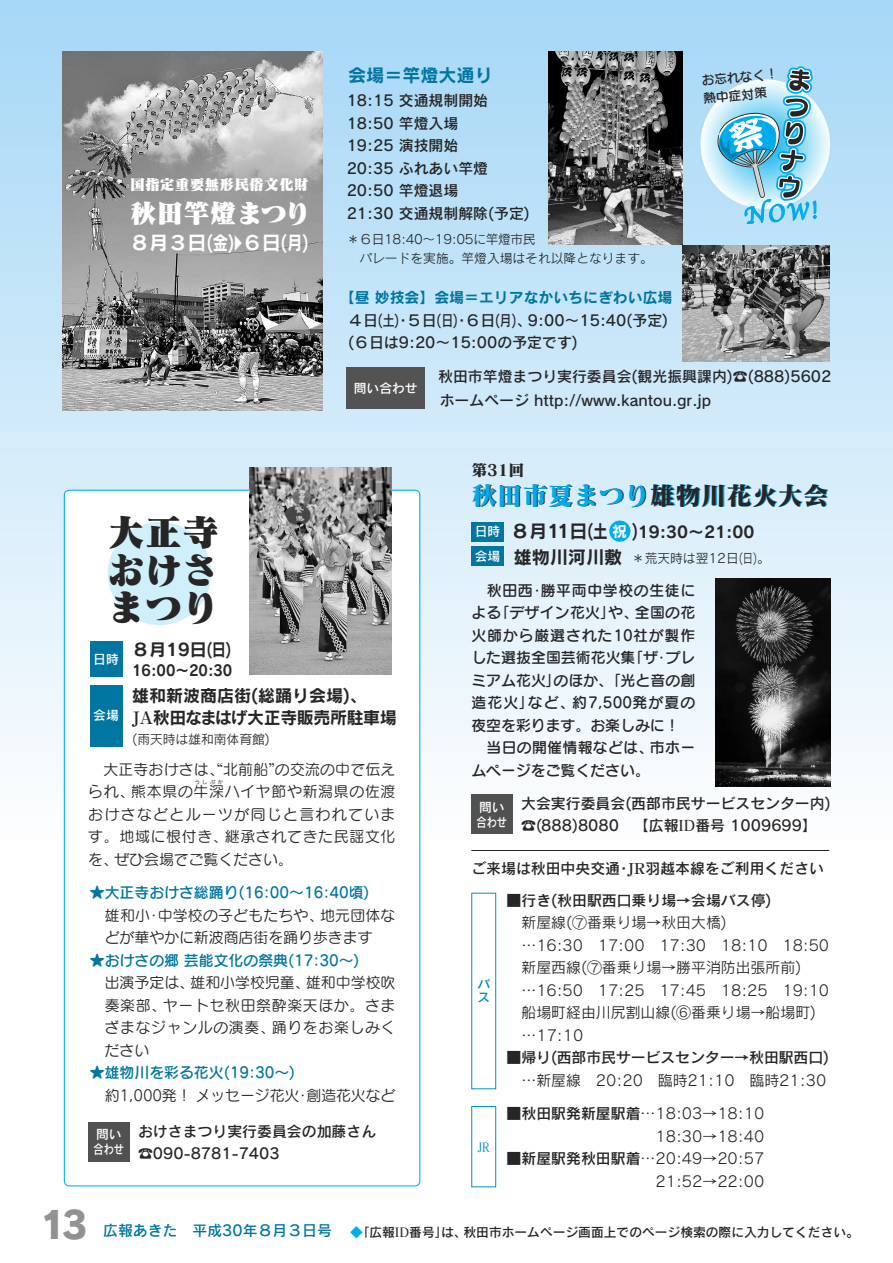
<style>
.page{position:relative;width:893px;height:1263px;background:#fff}
.page>*{position:absolute;margin:0;border:0;box-sizing:border-box;transform-origin:0 0}
.t1{font:37.2px/37.5px "Matisse Pro N UB";color:#272526;text-align:justify}
.t2{font:37.2px "Rodin Pro N EB";color:#939293}
.t3{font:26.55px "Matisse Pro N UB";color:#fff}
.t4{font:25.5px "Matisse Pro N EB";color:#00acec}
.t5{font:19.2px "Rodin Pro N B";color:#fff}
.t6{font:18px "Rodin Pro N B";color:#272526}
.t7{font:18px "Rodin Pro N B";color:#0076a0}
.t8{font:18px "Rodin Pro N B";color:#272526;scale:.8 1}
.t9{font:16.95px/22.5px "Rodin Pro N B";letter-spacing:-.025em;color:#272526}
.t10{font:16.95px "Rodin Pro N B";color:#272526}
.t11{font:15.9px "Rodin Pro N B";color:#272526}
.t12{font:15.9px "Matisse Pro N EB";color:#272526}
.t13{font:14.85px/22.5px "Rodin Pro N DB";color:#272526}
.t14{font:14.85px/22.5px "Rodin Pro N M";color:#272526;text-align:right}
.t15{font:14.85px/22.5px "Seurat Pro N M";letter-spacing:.045em;color:#272526}
.t16{font:14.85px/22.5px "Seurat Pro N M";letter-spacing:.015em;color:#272526}
.t17{font:14.85px "Seurat Pro N DB";color:#0076a0}
.t18{font:14.85px "Seurat Pro N DB";letter-spacing:.02em;color:#272526}
.t19{font:14.85px/22.5px "Seurat Pro N DB";color:#272526;text-align:right}
.t20{font:14.85px "Seurat Pro N M";letter-spacing:-.005em;color:#272526}
.t21{font:14.85px "Rodin Pro N B";color:#0076a0}
.t22{font:14.85px "Seurat Pro N M";letter-spacing:.09em;color:#272526}
.t23{font:14.85px/22.5px "Seurat Pro N DB";letter-spacing:.04em;color:#272526;text-align:right}
.t24{font:14.85px "Rodin Pro N DB";color:#0076a0}
.t25{font:14.85px "Seurat Pro N DB";letter-spacing:.06em;color:#272526}
.t26{font:14.85px "Matisse Pro N UB";color:#fff}
.t27{font:14.85px "Rodin Pro N B";color:#272526;scale:.92 1}
.t28{font:14.85px "Seurat Pro N DB";letter-spacing:.075em;color:#272526}
.t29{font:14.85px "Rodin Pro N B";color:#fff}
.t30{font:12.75px "Rodin Pro N M";color:#272526}
.t31{font:12.75px "Rodin Pro N DB";color:#272526}
.t32{font:12.75px/15px "Rodin Pro N DB";color:#fff}
.t33{font:12.75px "Rodin Pro N M";letter-spacing:-.03em;color:#272526}
.t34{font:12.75px/18px "Seurat Pro N DB";color:#272526}
.t35{font:12.75px/12.8px "Rodin Pro N DB";color:#0091c6}
.t36{font:12.75px "Matisse Pro N DB";color:#0091c6;scale:.8 1}
.s1{font-family:"Rodin Pro N M"}
.s2{color:#272526}
.s3{font-family:"Ryumin Pr 6 N";font-weight:700}
.s4{font-family:"Matisse Pro N DB"}
.s5{font-family:"Rodin Pro N DB"}
.s6{color:#00acec}
</style>
<div class="page">
<div style="left:0;top:0;width:893px;height:839px;background:linear-gradient(to bottom,#a4d6f5,#fdfdfe)"></div>
<div style="left:471px;top:794px;width:41px;height:40px;background:#525152"></div>
<div style="left:471px;top:893px;width:25px;height:196px;border:1px solid #0091c6"></div>
<div style="left:471px;top:1106px;width:25px;height:81px;border:1px solid #0091c6"></div>
<div style="left:471px;top:522px;width:33px;height:19px;background:#0076a0"></div>
<div style="left:471px;top:546px;width:33px;height:20px;background:#0076a0"></div>
<div style="left:609px;top:521px;width:21px;height:21px;background:#00acec;border-radius:50%"></div>
<hr style="left:471px;top:850px;width:358px;height:1px;background:#272526">
<img style="left:715px;top:579px;width:116px;height:208px">
<svg style="left:64px;top:490px;width:356px;height:696px"></svg>
<div style="left:88px;top:1122px;width:41px;height:40px;background:#525152"></div>
<div style="left:90px;top:641px;width:32px;height:36px;background:#0076a0"></div>
<div style="left:90px;top:685px;width:32px;height:61px;background:#0076a0"></div>
<img style="left:250px;top:468px;width:142px;height:206px">
<div style="left:108px;top:522px;width:103px;height:103px;background:#cfeffb;border-radius:50%"></div>
<img style="left:63px;top:51px;width:260px;height:359px">
<div style="left:347px;top:367px;width:78px;height:42px;background:#545354"></div>
<svg style="left:701px;top:66px;width:129px;height:174px;background:#a0d3e9"></svg>
<img style="left:682px;top:246px;width:147px;height:116px">
<img style="left:548px;top:51px;width:134px;height:194px">
<svg style="left:195px;top:779px;width:28px;height:5px"></svg>
<p class="t26" style="left:130px;top:174px;width:180px">国指定重要無形民俗文化財</p>
<h2 class="t3" style="left:130px;top:195px;width:182px">秋田竿燈まつり</h2>
<p class="t5" style="left:130px;top:230px;width:180px">８月３日金( ６◆) 日月( )</p>
<p class="t7" style="left:348px;top:63px;width:146px">会場＝竿燈大通り</p>
<p class="t13" style="left:347px;top:89px;width:185px">18:15 交通規制開始<br>18:50 竿燈入場<br>19:25 演技開始<br>20:35 ふれあい竿燈<br>20:50 竿燈退場<br>21:30 交通規制解除(予定(</p>
<p class="t33" style="left:347px;top:230px;width:190px">＊６日18:40〜19:05に竿燈市民</p>
<p class="t30" style="left:359px;top:250px;width:295px">パレードを実施。竿燈入場はそれ以降となります。</p>
<p class="t21" style="left:340px;top:288px;width:334px">【昼妙技会】会場＝エリアなかいちにぎわい広場</p>
<p class="t13" style="left:528px;top:308px;width:142px">9:00〜15:40(予定(</p>
<p class="t13" style="left:348px;top:308px;width:231px">４日土( )･５日日( )･６日月( )、<br>６( 日は9:20〜15:00の予定です(</p>
<p class="t34" style="left:701px;top:71px;width:78px;rotate:-5deg">お忘れなく!熱中症対策</p>
<p class="t32" style="left:354px;top:380px;width:65px">問い合わせ</p>
<p class="t13" style="left:438px;top:364px;width:395px">秋田市竿燈まつり実行委員会(観光振興課内 <span class="s1">☎</span>( )888(5602</p>
<p class="t13" style="left:440px;top:389px;width:273px">ホームページ http://www.kantou.gr.jp</p>
<p class="t12" style="left:471px;top:459px;width:55px">第31回</p>
<h3 class="t4" style="left:471px;top:478px;width:359px">秋田市夏まつり<span class="s2">雄物川花火大会</span></h3>
<h1 class="t1" style="left:108px;top:512px;width:113px">大正寺おけさまつり</h1>
<p class="t32" style="left:93px;top:651px;width:27px">日時</p>
<p class="t32" style="left:93px;top:708px;width:27px">会場</p>
<p class="t10" style="left:132px;top:638px;width:100px">８月19日日( (</p>
<p class="t27" style="left:132px;top:660px;width:110px">16:00〜20:30</p>
<p class="t9" style="left:132px;top:683px;width:266px">雄和新波商店街(総踊り会場、(<br><span class="s3">JA</span>秋田なまはげ大正寺販売所駐車場</p>
<p class="t30" style="left:132px;top:731px;width:139px">(雨天時は雄和南体育館(</p>
<p class="t15" style="left:103px;top:757px;width:294px;text-align:right">大正寺おけさは、<span class="s4">“</span>北前船<span class="s4">”</span>の交流の中で伝え熊本県の牛深ハイヤ節や新潟県の佐渡</p>
<p class="t16" style="left:88px;top:780px;width:48px">られ、</p>
<p class="t22" style="left:88px;top:804px;width:309px">おけさなどとルーツが同じと言われていま</p>
<p class="t15" style="left:225px;top:825px;width:172px">継承されてきた民謡文化</p>
<p class="t16" style="left:114px;top:825px;width:180px;text-indent:-26px">す。地域に根付き、<br>ぜひ会場でご覧ください。</p>
<p class="t16" style="left:88px;top:847px;width:31px">を、</p>
<p class="t17" style="left:90px;top:883px;width:281px">★大正寺おけさ総踊り(16:00〜16:40頃(</p>
<p class="t16" style="left:320px;top:903px;width:77px">地元団体な</p>
<p class="t16" style="left:105px;top:903px;width:269px">雄和小･中学校の子どもたちや、<br>どが華やかに新波商店街を踊り歩きます</p>
<p class="t17" style="left:90px;top:950px;width:271px">★おけさの郷芸能文化の祭典)17:30〜(</p>
<p class="t16" style="left:306px;top:971px;width:91px">雄和中学校吹</p>
<p class="t15" style="left:163px;top:971px;width:234px;text-indent:-58px">出演予定は、<br>ヤートセ秋田祭酔楽天ほか。さま</p>
<p class="t16" style="left:190px;top:971px;width:121px">雄和小学校児童、</p>
<p class="t16" style="left:105px;top:993px;width:63px">奏楽部、</p>
<p class="t15" style="left:105px;top:1016px;width:172px">ざまなジャンルの演奏、ださい</p>
<p class="t17" style="left:90px;top:1063px;width:207px">★雄物川を彩る花火)19:30〜(</p>
<p class="t20" style="left:105px;top:1085px;width:292px">約1,000発！メッセージ花火･創造花火など</p>
<p class="t15" style="left:272px;top:1016px;width:125px">踊りをお楽しみく</p>
<p class="t32" style="left:93px;top:1127px;width:32px">問い合わせ</p>
<p class="t13" style="left:138px;top:1119px;width:240px">おけさまつり実行委員会の加藤さん<span class="s1">☎</span>090-8781-7403</p>
<p class="t6" style="left:511px;top:519px;width:98px">８月11日土(</p>
<p class="t8" style="left:632px;top:519px;width:9px">(</p>
<p class="t32" style="left:475px;top:519px;width:27px;line-height:24.6px">日時会場</p>
<p class="t29" style="left:612px;top:521px;width:16px">祝</p>
<p class="t11" style="left:638px;top:521px;width:118px">19:30〜21:00</p>
<p class="t6" style="left:514px;top:545px;width:110px">雄物川河川敷</p>
<p class="t30" style="left:632px;top:550px;width:140px">＊荒天時は翌12日日( 。(</p>
<p class="t23" style="left:487px;top:578px;width:210px">秋田西･勝平両中学校の生徒に全国の花</p>
<p class="t18" style="left:471px;top:603px;width:168px">よる｢デザイン花火や｣ 、</p>
<p class="t25" style="left:471px;top:625px;width:225px">火師から厳選された10社が製作</p>
<p class="t18" style="left:471px;top:648px;width:225px">した選抜全国芸術花火集ザ｢ ･プレ</p>
<p class="t18" style="left:471px;top:670px;width:225px">ミアム花火｣のほか、｢光と音の創</p>
<p class="t28" style="left:572px;top:693px;width:125px">約7,500発が夏の</p>
<p class="t18" style="left:471px;top:693px;width:105px">造花火｣など、</p>
<p class="t19" style="left:471px;top:713px;width:210px">夜空を彩ります。お楽しみに!</p>
<p class="t18" style="left:650px;top:738px;width:47px">市ホー</p>
<p class="t19" style="left:471px;top:736px;width:184px">当日の開催情報などは、ムページをご覧ください。</p>
<p class="t32" style="left:477px;top:799px;width:32px">問い合わせ</p>
<p class="t13" style="left:634px;top:791px;width:198px;text-indent:-113px">大会実行委員会(西部市民サービスセンター内(【広報<span class="s4">ID</span>番号 1009699【</p>
<p class="t13" style="left:521px;top:814px;width:99px"><span class="s1">☎</span>(888)8080</p>
<p class="t13" style="left:471px;top:856px;width:354px">ご来場は秋田中央交通･<span class="s3">JR</span>羽越本線をご利用ください</p>
<p class="t13" style="left:507px;top:888px;width:266px"><span class="s1">■</span>行き(秋田駅西口乗り場→会場バス停(</p>
<p class="t14" style="left:521px;top:911px;width:207px">新屋線(⑦番乗り場→秋田大橋(</p>
<p class="t14" style="left:782px;top:933px;width:48px">18:50</p>
<p class="t14" style="left:521px;top:933px;width:63px">...16:30</p>
<p class="t14" style="left:521px;top:956px;width:281px">新屋西線(⑦番乗り場→勝平消防出張所前(</p>
<p class="t14" style="left:782px;top:978px;width:48px">19:10</p>
<p class="t14" style="left:598px;top:933px;width:48px">17:00</p>
<p class="t14" style="left:659px;top:933px;width:48px">17:30</p>
<p class="t14" style="left:721px;top:933px;width:48px">18:10</p>
<p class="t35" style="left:477px;top:978px;width:14px">バス</p>
<p class="t14" style="left:521px;top:978px;width:296px;text-align:left">...16:50<br>船場町経由川尻割山線(⑥番乗り場→船場町( ...17:10</p>
<p class="t13" style="left:507px;top:1046px;width:324px">■帰り(西部市民サービスセンター→秋田駅西口(</p>
<p class="t14" style="left:749px;top:1068px;width:78px">臨時21:30</p>
<p class="t14" style="left:598px;top:978px;width:48px">17:25</p>
<p class="t14" style="left:721px;top:978px;width:48px">18:25</p>
<p class="t14" style="left:659px;top:978px;width:48px">17:45</p>
<p class="t14" style="left:521px;top:1068px;width:61px">…新屋線</p>
<p class="t14" style="left:658px;top:1068px;width:78px">臨時21:10</p>
<p class="t14" style="left:596px;top:1068px;width:49px">20:20</p>
<p class="t36" style="left:478px;top:1139px;width:17px">JR</p>
<p class="t14" style="left:507px;top:1102px;width:259px">■<span class="s5">秋田駅発新屋駅着</span>...18:03→18:10<br>18:30→18:40</p>
<p class="t14" style="left:507px;top:1147px;width:259px">■<span class="s5">新屋駅発秋田駅着</span>...20:49→20:57<br>21:52→22:00</p>
<h1 class="t2" style="left:40px;top:1199px;width:49px">13</h1>
<p class="t24" style="left:103px;top:1220px;width:76px">広報あきた</p>
<p class="t24" style="left:192px;top:1220px;width:141px">平成30年８月３日号</p>
<p class="t31" style="left:350px;top:1224px;width:118px"><span class="s6">◆</span>｢広報<span class="s4">ID</span>番号は｣ 、</p>
<p class="t31" style="left:463px;top:1224px;width:397px">秋田市ホームページ画面上でのページ検索の際に入力してください。</p>
</div>
